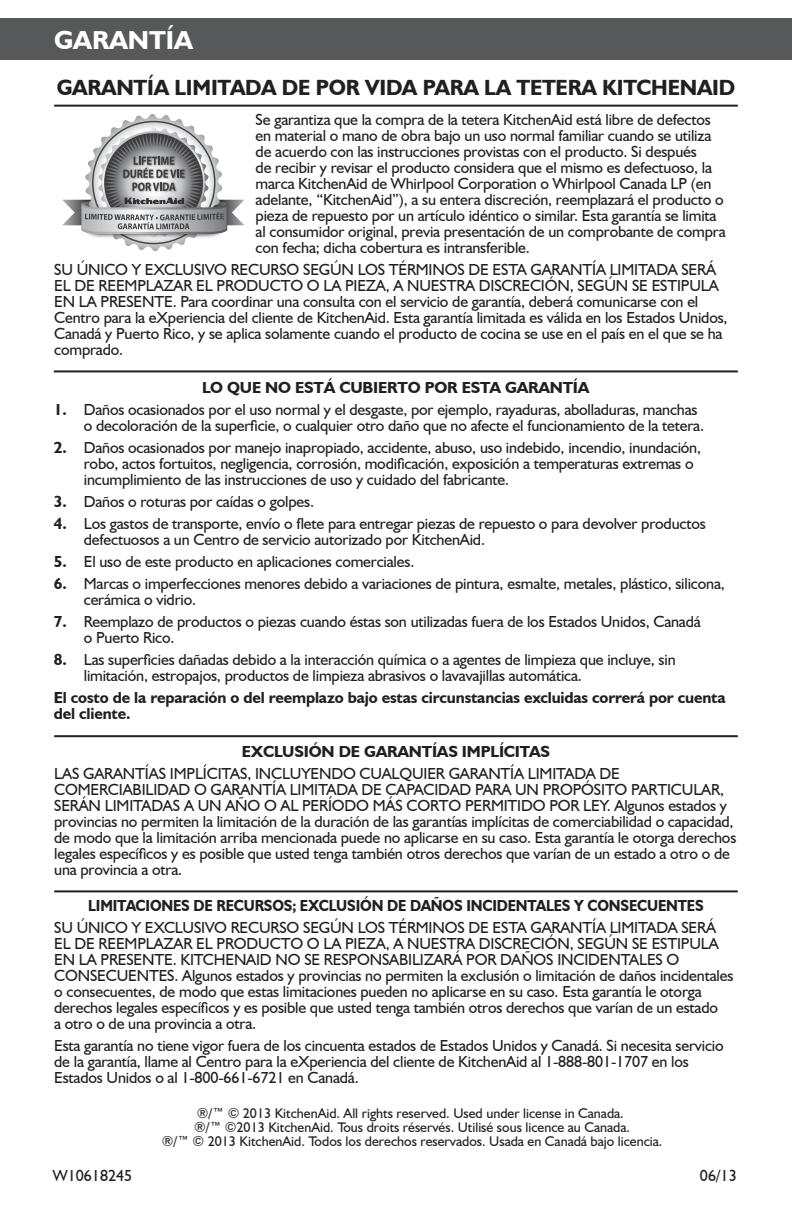
<style>
.page{position:relative;width:792px;height:1224px;background:#fff}
.page>*{position:absolute;margin:0;border:0;box-sizing:border-box;transform-origin:0 0}
.MAIN_Lft_Pg_Header_B{font:700 26px "Humanist 521 BT";color:#fff}
.WARRANTY_Subhead{font:700 22px "Humanist 521 BT";letter-spacing:-.01em;color:#231f20}
.WHPL_2_Body_Text{font:16px/16px "Humanist 521 BT";letter-spacing:-.01em;color:#231f20}
.WHPL_WTY_3_Numbered{font:16px/16px "Humanist 521 BT";letter-spacing:-.01em;color:#231f20}
.WHPL_WTY_3_Numbered-2{font:700 16px/16px "Humanist 521 BT";letter-spacing:-.01em;color:#231f20}
.WHPL_WTY_2_Body_Bold{font:700 16px "Humanist 521 BT";letter-spacing:-.01em;color:#231f20;scale:.9 1}
.WHPL_WTY_2_Body_Bold-2{font:700 16px "Humanist 521 BT";letter-spacing:-.01em;color:#231f20}
.Body_copy{font:700 16px "Humanist 521 BT";letter-spacing:-.01em;color:#231f20}
.t1{font:14px "Humanist 521 BT";color:#231f20}
.s1{font-weight:700}
.s2{color:#fff}
</style>
<div class="page">
<div style="left:0;top:18px;width:792px;height:42px;background:#57585a"></div>
<hr style="left:54px;top:105px;width:684px;height:2px;background:#231f20">
<hr style="left:54px;top:370px;width:684px;height:2px;background:#231f20">
<hr style="left:54px;top:735px;width:684px;height:2px;background:#231f20">
<hr style="left:54px;top:890px;width:684px;height:2px;background:#231f20">
<svg style="left:62px;top:114px;width:182px;height:138px"></svg>
<p class="MAIN_Lft_Pg_Header_B" style="left:54px;top:24px;width:140px">GARANTÍA</p>
<p class="WARRANTY_Subhead" style="left:57px;top:74px;width:680px">GARANTÍA LIMITADA DE POR VIDA PARA LA TETERA KITCHENAID</p>
<p class="WHPL_2_Body_Text" style="left:256px;top:111px;width:471px">Se garantiza que la compra de la tetera KitchenAid está libre de defectos en material o mano de obra bajo un uso normal familiar cuando se utiliza de acuerdo con las instrucciones provistas con el producto. Si después<br>de recibir y revisar el producto considera que el mismo es defectuoso, la marca KitchenAid de Whirlpool Corporation o Whirlpool Canada LP (en adelante, “KitchenAid”), a su entera discreción, reemplazará el producto o pieza de repuesto por un artículo idéntico o similar. Esta garantía se limita al consumidor original, previa presentación de un comprobante de compra con fecha; dicha cobertura es intransferible.</p>
<p class="WHPL_2_Body_Text" style="left:54px;top:261px;width:675px">SU ÚNICO Y EXCLUSIVO RECURSO SEGÚN LOS TÉRMINOS DE ESTA GARANTÍA LIMITADA SERÁ EL DE REEMPLAZAR EL PRODUCTO O LA PIEZA, A NUESTRA DISCRECIÓN, SEGÚN SE ESTIPULA EN LA PRESENTE. Para coordinar una consulta con el servicio de garantía, deberá comunicarse con el Centro para la eXperiencia del cliente de KitchenAid. Esta garantía limitada es válida en los Estados Unidos, Canadá y Puerto Rico, y se aplica solamente cuando el producto de cocina se use en el país en el que se ha comprado.</p>
<p class="WHPL_WTY_2_Body_Bold-2" style="left:202px;top:378px;width:389px">LO QUE NO ESTÁ CUBIERTO POR ESTA GARANTÍA</p>
<p class="WHPL_WTY_3_Numbered" style="left:84px;top:402px;width:622px;text-indent:-30px"><span class="s1">1.</span> Daños ocasionados por el uso normal y el desgaste, por ejemplo, rayaduras, abolladuras, manchas o decoloración de la superficie, o cualquier otro daño que no afecte el funcionamiento de la tetera.</p>
<p class="WHPL_WTY_3_Numbered" style="left:84px;top:440px;width:619px;text-indent:-30px"><span class="s1">2.</span> Daños ocasionados por manejo inapropiado, accidente, abuso, uso indebido, incendio, inundación, robo, actos fortuitos, negligencia, corrosión, modificación, exposición a temperaturas extremas o incumplimiento de las instrucciones de uso y cuidado del fabricante.</p>
<p class="WHPL_WTY_3_Numbered" style="left:54px;top:494px;width:262px"><span class="s1">3.</span> Daños o roturas por caídas o golpes.</p>
<p class="WHPL_WTY_3_Numbered" style="left:84px;top:516px;width:624px;text-indent:-30px"><span class="s1">4.</span> Los gastos de transporte, envío o flete para entregar piezas de repuesto o para devolver productos defectuosos a un Centro de servicio autorizado por KitchenAid.</p>
<p class="WHPL_WTY_3_Numbered" style="left:54px;top:554px;width:362px"><span class="s1">5.</span> El uso de este producto en aplicaciones comerciales.</p>
<p class="WHPL_WTY_3_Numbered" style="left:84px;top:576px;width:643px;text-indent:-30px"><span class="s1">6.</span> Marcas o imperfecciones menores debido a variaciones de pintura, esmalte, metales, plástico, silicona, cerámica o vidrio.</p>
<p class="WHPL_WTY_3_Numbered" style="left:84px;top:614px;width:618px;text-indent:-30px"><span class="s1">7.</span> Reemplazo de productos o piezas cuando éstas son utilizadas fuera de los Estados Unidos, Canadá o Puerto Rico.</p>
<p class="WHPL_WTY_3_Numbered" style="left:84px;top:652px;width:593px;text-indent:-30px"><span class="s1">8.</span> Las superficies dañadas debido a la interacción química o a agentes de limpieza que incluye, sin limitación, estropajos, productos de limpieza abrasivos o lavavajillas automática.</p>
<p class="WHPL_WTY_3_Numbered-2" style="left:54px;top:690px;width:673px">El costo de la reparación o del reemplazo bajo estas circunstancias excluidas correrá por cuenta del cliente.</p>
<p class="Body_copy" style="left:242px;top:742px;width:310px">EXCLUSIÓN DE GARANTÍAS IMPLÍCITAS</p>
<p class="WHPL_2_Body_Text" style="left:54px;top:765px;width:684px">LAS GARANTÍAS IMPLÍCITAS, INCLUYENDO CUALQUIER GARANTÍA LIMITADA DE COMERCIABILIDAD O GARANTÍA LIMITADA DE CAPACIDAD PARA UN PROPÓSITO PARTICULAR, SERÁN LIMITADAS A UN AÑO O AL PERÍODO MÁS CORTO PERMITIDO POR LEY. Algunos estados y provincias no permiten la limitación de la duración de las garantías implícitas de comerciabilidad o capacidad, de modo que la limitación arriba mencionada puede no aplicarse en su caso. Esta garantía le otorga derechos legales específicos y es posible que usted tenga también otros derechos que varían de un estado a otro o de una provincia a otra.</p>
<p class="WHPL_WTY_2_Body_Bold" style="left:88px;top:896px;width:685px">LIMITACIONES DE RECURSOS; EXCLUSIÓN DE DAÑOS INCIDENTALES Y CONSECUENTES</p>
<p class="WHPL_2_Body_Text" style="left:54px;top:919px;width:681px">SU ÚNICO Y EXCLUSIVO RECURSO SEGÚN LOS TÉRMINOS DE ESTA GARANTÍA LIMITADA SERÁ EL DE REEMPLAZAR EL PRODUCTO O LA PIEZA, A NUESTRA DISCRECIÓN, SEGÚN SE ESTIPULA EN LA PRESENTE. KITCHENAID NO SE RESPONSABILIZARÁ POR DAÑOS INCIDENTALES O CONSECUENTES. Algunos estados y provincias no permiten la exclusión o limitación de daños incidentales o consecuentes, de modo que estas limitaciones pueden no aplicarse en su caso. Esta garantía le otorga derechos legales específicos y es posible que usted tenga también otros derechos que varían de un estado<br>a otro o de una provincia a otra.</p>
<p class="WHPL_2_Body_Text" style="left:54px;top:1037px;width:671px">Esta garantía no tiene vigor fuera de los cincuenta estados de Estados Unidos y Canadá. Si necesita servicio de la garantía, llame al Centro para la eXperiencia del cliente de KitchenAid al 1-888-801-1707 en los<br>Estados Unidos o al 1-800-661-6721 en Canadá.</p>
<p class="t1" style="left:197px;top:1104px;width:432px">®/™ © 2013 KitchenAid. All rights reserved. Used under license in Canada.<span class="s2">.</span></p>
<p class="t1" style="left:194px;top:1118px;width:438px">®/™ ©2013 KitchenAid. Tous droits réservés. Utilisé sous licence au Canada.</p>
<p class="t1" style="left:162px;top:1132px;width:502px">®/™ © 2013 KitchenAid. Todos los derechos reservados. Usada en Canadá bajo licencia.</p>
<p class="WHPL_2_Body_Text" style="left:53px;top:1167px;width:81px">W10618245</p>
<p class="WHPL_2_Body_Text" style="left:700px;top:1167px;width:38px">06/13</p>
</div>
